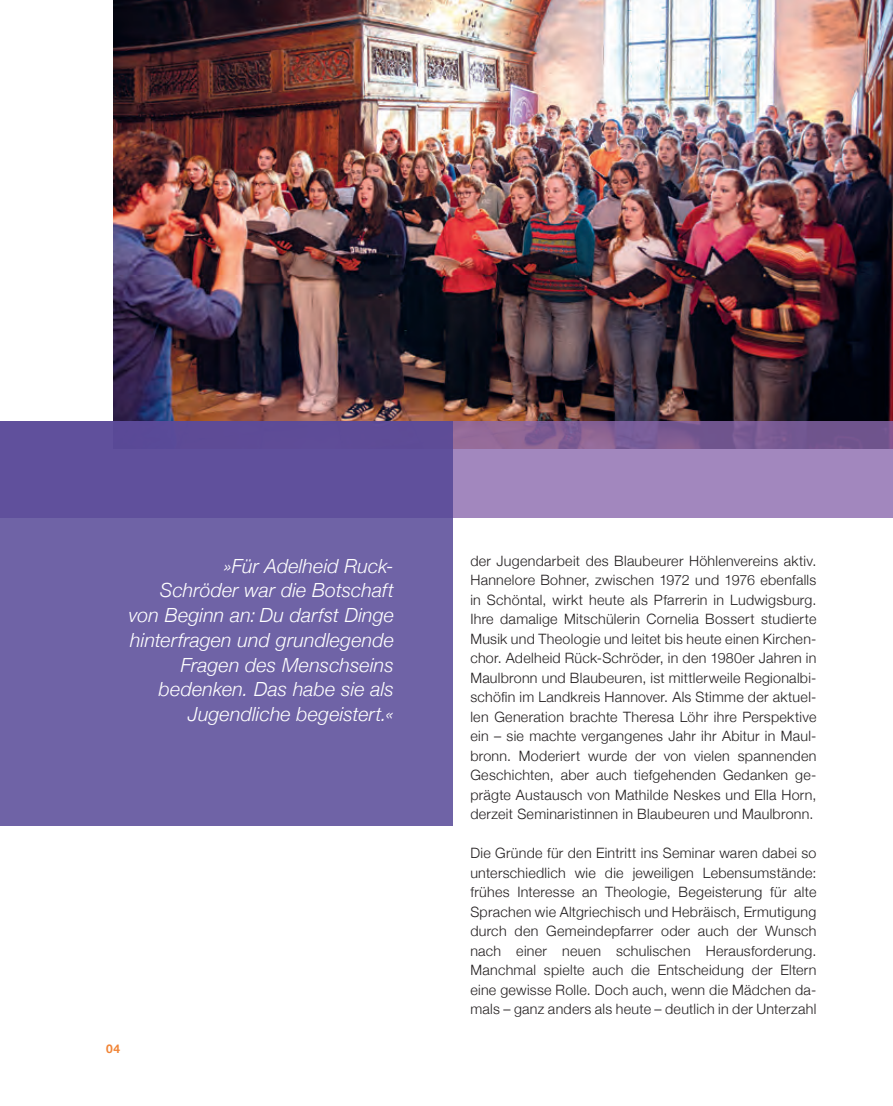
<style>
.page{position:relative;width:893px;height:1106px;background:#fff}
.page>*{position:absolute;margin:0;border:0;box-sizing:border-box;transform-origin:0 0}
.JB_Seminarstiftung_Zitat_kursiv{font:italic 300 19.5px/24.8px "Helvetica Neue";letter-spacing:.01em;color:#fff;text-align:right}
.JB_Seminarstiftung_Fließ{font:300 14.25px/19.5px "Helvetica Neue";letter-spacing:.02em;color:#231f20;text-align:justify}
.EvSST_Jb_Fließtext{font:700 12px "Helvetica Neue";color:#f18537}
</style>
<div class="page">
<img style="left:114px;top:0;width:779px;height:421px">
<svg style="left:452px;top:421px;width:441px;height:96px;background:#977ab1"></svg>
<div style="left:0;top:421px;width:452px;height:405px;background:linear-gradient(to bottom,#63539d,#7469aa)"></div>
<p class="JB_Seminarstiftung_Zitat_kursiv" style="left:224px;top:552px;width:172px">»Für Adelheid Ruck-</p>
<p class="JB_Seminarstiftung_Zitat_kursiv" style="left:129px;top:577px;width:266px">Schröder war die Botschaft von Beginn an: Du darfst Dinge hinterfragen und grundlegende<br>Fragen des Menschseins bedenken. Das habe sie als<br>Jugendliche begeistert.«</p>
<p class="EvSST_Jb_Fließtext" style="left:106px;top:1039px;width:15px">04</p>
<p class="JB_Seminarstiftung_Fließ" style="left:470px;top:550px;width:348px">der Jugendarbeit des Blaubeurer Höhlenvereins aktiv.<br>Hannelore Bohner, zwischen 1972 und 1976 ebenfalls in Schöntal, wirkt heute als Pfarrerin in Ludwigsburg.<br>Ihre damalige Mitschülerin Cornelia Bossert studierte Musik und Theologie und leitet bis heute einen Kirchen&shy;chor. Adelheid Rück-Schröder, in den 1980er Jahren in Maulbronn und Blaubeuren, ist mittlerweile Regionalbi&shy;schöfin im Landkreis Hannover. Als Stimme der aktuel&shy;len Generation brachte Theresa Löhr ihre Perspektive ein – sie machte vergangenes Jahr ihr Abitur in Maul&shy;bronn. Moderiert wurde der von vielen spannenden Geschichten, aber auch tiefgehenden Gedanken ge&shy;prägte Austausch von Mathilde Neskes und Ella Horn, derzeit Seminaristinnen in Blaubeuren und Maulbronn.</p>
<p class="JB_Seminarstiftung_Fließ" style="left:470px;top:842px;width:348px">Die Gründe für den Eintritt ins Seminar waren dabei so unterschiedlich wie die jeweiligen Lebensumstände: frühes Interesse an Theologie, Begeisterung für alte Sprachen wie Altgriechisch und Hebräisch, Ermutigung durch den Gemeindepfarrer oder auch der Wunsch nach einer neuen schulischen Herausforderung.<br>Manchmal spielte auch die Entscheidung der Eltern eine gewisse Rolle. Doch auch, wenn die Mädchen da&shy;mals – ganz anders als heute – deutlich in der Unterzahl</p>
</div>
